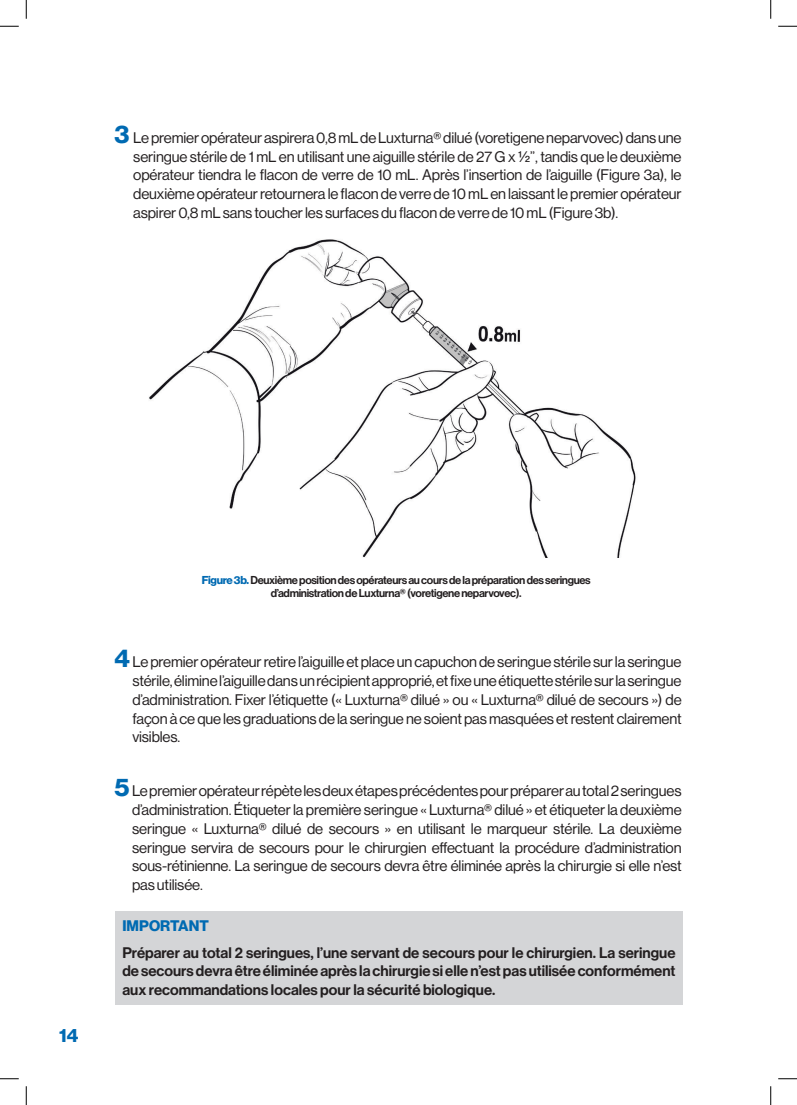
<style>
.page{position:relative;width:797px;height:1105px;background:#fff}
.page>*{position:absolute;margin:0;border:0;box-sizing:border-box;transform-origin:0 0}
.t1{font:700 18.75px "Volta Modern Display 75";color:#006ab2}
.t2{font:15px/18.8px "Volta Modern Display 55 Roman";letter-spacing:-.01em;color:#231f20;text-align:justify}
.t3{font:500 15px/18.8px "Volta Modern Display 65";color:#231f20;text-align:justify}
.t4{font:700 15px "Volta Modern Display 75";color:#006ab2}
.t5{font:500 11.25px/13.5px "Volta Modern Display 65";letter-spacing:-.03em;color:#231f20;text-align:center}
.s1{font-family:"Volta Modern Display 75";font-weight:700;font-size:25px;color:#006ab2}
.s2{font-family:"Volta Modern Display 75";font-weight:700;color:#006ab2}
</style>
<div class="page">
<img style="left:149px;top:239px;width:487px;height:318px">
<div style="left:115px;top:911px;width:567px;height:94px;background:#d4d5d7"></div>
<svg style="left:0;top:25px;width:19px;height:2px"></svg>
<svg style="left:778px;top:25px;width:19px;height:2px"></svg>
<svg style="left:0;top:1078px;width:19px;height:1px"></svg>
<svg style="left:778px;top:1078px;width:19px;height:1px"></svg>
<svg style="left:25px;top:0;width:2px;height:19px"></svg>
<svg style="left:25px;top:1086px;width:2px;height:19px"></svg>
<svg style="left:770px;top:0;width:1px;height:19px"></svg>
<svg style="left:770px;top:1086px;width:1px;height:19px"></svg>
<p class="t2" style="left:133px;top:128px;width:550px;text-indent:-19px"><span class="s1">3</span> Le premier opérateur aspirera 0,8 mL de Luxturna® dilué (voretigene neparvovec) dans une seringue stérile de 1 mL en utilisant une aiguille stérile de 27 G x ½’’, tandis que le deuxième opérateur tiendra le flacon de verre de 10 mL. Après l’insertion de l’aiguille (Figure 3a), le deuxième opérateur retournera le flacon de verre de 10 mL en laissant le premier opérateur aspirer 0,8 mL sans toucher les surfaces du flacon de verre de 10 mL (Figure 3b).</p>
<p class="t1" style="left:59px;top:1025px;width:21px">14</p>
<p class="t5" style="left:202px;top:573px;width:390px"><span class="s2">Figure 3b.</span> Deuxième position des opérateurs au cours de la préparation des seringues d’administration de Luxturna® (voretigene neparvovec).</p>
<p class="t2" style="left:132px;top:652px;width:550px;text-indent:-18px"><span class="s1">4</span> Le premier opérateur retire l’aiguille et place un capuchon de seringue stérile sur la seringue stérile, élimine l’aiguille dans un récipient approprié, et fixe une étiquette stérile sur la seringue d’administration. Fixer l’étiquette (« Luxturna® dilué » ou « Luxturna® dilué de secours ») de façon à ce que les graduations de la seringue ne soient pas masquées et restent clairement visibles.</p>
<p class="t2" style="left:132px;top:782px;width:551px;text-indent:-18px"><span class="s1">5</span> Le premier opérateur répète les deux étapes précédentes pour préparer au total 2 seringues d’administration. Étiqueter la première seringue « Luxturna® dilué » et étiqueter la deuxième seringue « Luxturna® dilué de secours » en utilisant le marqueur stérile. La deuxième seringue servira de secours pour le chirurgien effectuant la procédure d’administration sous-rétinienne. La seringue de secours devra être éliminée après la chirurgie si elle n’est pas utilisée.</p>
<p class="t4" style="left:122px;top:917px;width:88px">IMPORTANT</p>
<p class="t3" style="left:122px;top:943px;width:554px">Préparer au total 2 seringues, l’une servant de secours pour le chirurgien. La seringue de secours devra être éliminée après la chirurgie si elle n’est pas utilisée conformément aux recommandations locales pour la sécurité biologique.</p>
</div>
